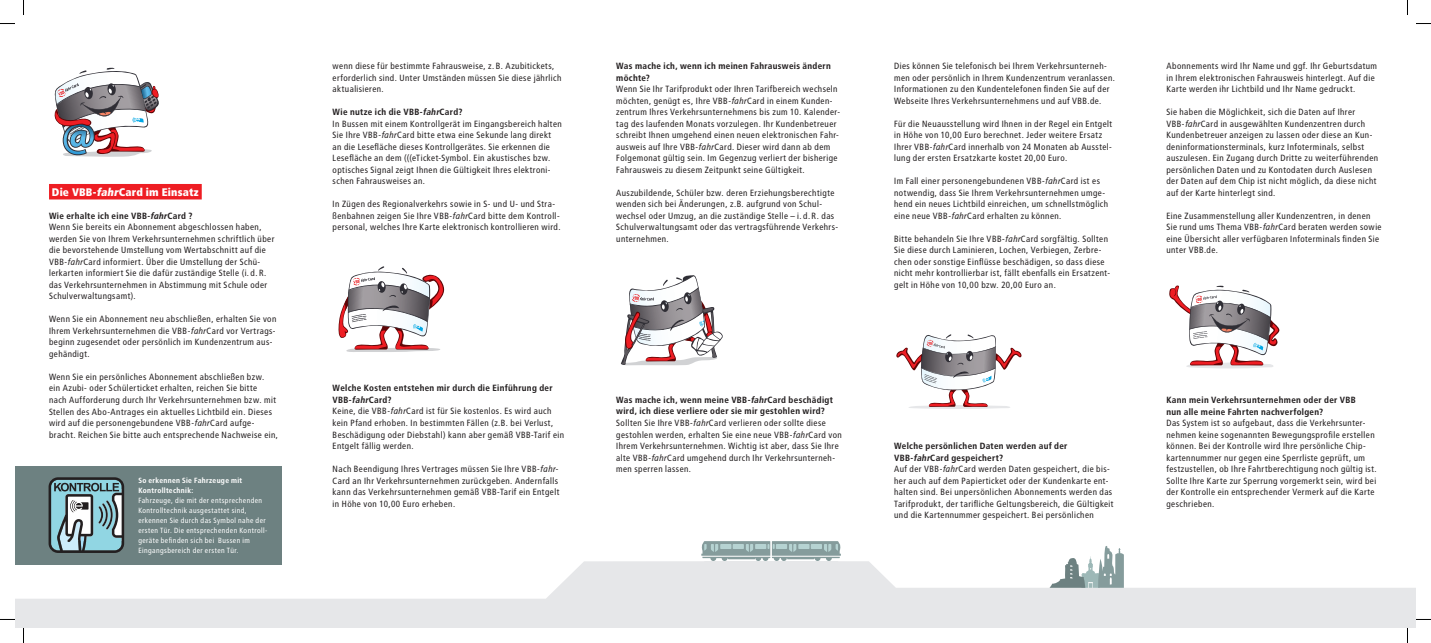
<style>
.page{position:relative;width:1431px;height:643px;background:#fff}
.page>*{position:absolute;margin:0;border:0;box-sizing:border-box;transform-origin:0 0}
.t1{font:900 11px "Transit";letter-spacing:.015em;color:#fff}
.t2{font:9px/11.5px "Transit";letter-spacing:.01em;color:#231f20}
.t3{font:700 9px/11.5px "Transit";letter-spacing:.015em;color:#231f20}
.t4{font:7.5px/10px "Transit";letter-spacing:.02em;color:#fff}
.t5{font:700 7.5px/10px "Transit";letter-spacing:.02em;color:#fff}
.s1{font-style:italic}
.s2{font-weight:700}
.s3{font-weight:700;font-style:italic}
</style>
<div class="page">
<svg style="left:872px;top:561px;width:543px;height:66px;fill:#e6e7e9"></svg>
<div style="left:49px;top:184px;width:153px;height:15px;background:#ee1d23"></div>
<div style="left:15px;top:466px;width:266px;height:98px;background:#6d8181"></div>
<svg style="left:49px;top:477px;width:75px;height:75px;background:#81a0a7"></svg>
<svg style="left:15px;top:561px;width:857px;height:66px;fill:#e6e7e9"></svg>
<svg style="left:620px;top:275px;width:103px;height:90px"></svg>
<svg style="left:701px;top:541px;width:140px;height:19px;background:#9eb3b3"></svg>
<svg style="left:1049px;top:546px;width:74px;height:41px"></svg>
<svg style="left:338px;top:266px;width:107px;height:86px"></svg>
<svg style="left:896px;top:334px;width:126px;height:74px"></svg>
<svg style="left:1169px;top:285px;width:111px;height:83px"></svg>
<svg style="left:54px;top:67px;width:105px;height:90px"></svg>
<svg style="left:0;top:23px;width:15px;height:1px"></svg>
<svg style="left:1416px;top:23px;width:14px;height:1px"></svg>
<svg style="left:0;top:619px;width:15px;height:1px"></svg>
<svg style="left:1415px;top:618px;width:15px;height:2px"></svg>
<svg style="left:23px;top:0;width:1px;height:15px"></svg>
<svg style="left:23px;top:627px;width:1px;height:15px"></svg>
<svg style="left:1407px;top:0;width:1px;height:15px"></svg>
<svg style="left:1406px;top:627px;width:2px;height:15px"></svg>
<p class="t1" style="left:52px;top:185px;width:148px">Die VBB-<span class="s1">fahr</span>Card im Einsatz</p>
<p class="t2" style="left:49px;top:210px;width:227px"><span class="s2">Wie erhalte ich eine VBB-</span><span class="s3">fahr</span><span class="s2">Card ?<br></span>Wenn Sie bereits ein Abonnement abgeschlossen haben, werden Sie von Ihrem Verkehrsunternehmen schriftlich über die bevorstehende Umstellung vom Wertabschnitt auf die VBB-<span class="s1">fahr</span>Card informiert. Über die Umstellung der Schü&shy;lerkarten informiert Sie die dafür zuständige Stelle (i.d.R. das Verkehrsunternehmen in Abstimmung mit Schule oder Schulverwaltungsamt).</p>
<p class="t2" style="left:49px;top:313px;width:229px">Wenn Sie ein Abonnement neu abschließen, erhalten Sie von Ihrem Verkehrsunternehmen die VBB-<span class="s1">fahr</span>Card vor Vertrags&shy;beginn zugesendet oder persönlich im Kundenzentrum aus&shy;gehändigt.</p>
<p class="t2" style="left:49px;top:371px;width:231px">Wenn Sie ein persönliches Abonnement abschließen bzw.<br>ein Azubi- oder Schülerticket erhalten, reichen Sie bitte<br>nach Aufforderung durch Ihr Verkehrsunternehmen bzw. mit Stellen des Abo-Antrages ein aktuelles Lichtbild ein. Dieses wird auf die personengebundene VBB-<span class="s1">fahr</span>Card aufge&shy;bracht. Reichen Sie bitte auch entsprechende Nachweise ein,</p>
<p class="t5" style="left:138px;top:475px;width:106px">So erkennen Sie Fahrzeuge mit<br>Kontrolltechnik:</p>
<p class="t4" style="left:138px;top:495px;width:131px">Fahrzeuge, die mit der entsprechenden Kontrolltechnik ausgestattet sind, erkennen Sie durch das Symbol nahe der ersten Tür. Die entsprechenden Kontroll&shy;geräte befinden sich bei Bussen im Eingangsbereich der ersten Tür.</p>
<p class="t2" style="left:333px;top:60px;width:230px">wenn diese für bestimmte Fahrausweise, z.B. Azubitickets, erforderlich sind. Unter Umständen müssen Sie diese jährlich aktualisieren.</p>
<p class="t2" style="left:332px;top:106px;width:231px"><span class="s2">Wie nutze ich die VBB-</span><span class="s3">fahr</span><span class="s2">Card?<br></span>In Bussen mit einem Kontrollgerät im Eingangsbereich halten Sie Ihre VBB-<span class="s1">fahr</span>Card bitte etwa eine Sekunde lang direkt an die Lesefläche dieses Kontrollgerätes. Sie erkennen die Lesefläche an dem (((eTicket-Symbol. Ein akustisches bzw. optisches Signal zeigt Ihnen die Gültigkeit Ihres elektroni&shy;schen Fahrausweises an.</p>
<p class="t2" style="left:332px;top:198px;width:230px">In Zügen des Regionalverkehrs sowie in S- und U- und Stra&shy;ßenbahnen zeigen Sie Ihre VBB-<span class="s1">fahr</span>Card bitte dem Kontroll&shy;personal, welches Ihre Karte elektronisch kontrollieren wird.</p>
<p class="t3" style="left:616px;top:60px;width:216px">Was mache ich, wenn ich meinen Fahrausweis ändern möchte?</p>
<p class="t2" style="left:616px;top:83px;width:226px">Wenn Sie Ihr Tarifprodukt oder Ihren Tarifbereich wechseln möchten, genügt es, Ihre VBB-<span class="s1">fahr</span>Card in einem Kunden&shy;zentrum Ihres Verkehrsunternehmens bis zum 10. Kalender&shy;tag des laufenden Monats vorzulegen. Ihr Kundenbetreuer schreibt Ihnen umgehend einen neuen elektronischen Fahr&shy;ausweis auf Ihre VBB-<span class="s1">fahr</span>Card. Dieser wird dann ab dem Folgemonat gültig sein. Im Gegenzug verliert der bisherige Fahrausweis zu diesem Zeitpunkt seine Gültigkeit.</p>
<p class="t2" style="left:616px;top:187px;width:224px">Auszubildende, Schüler bzw. deren Erziehungsberechtigte wenden sich bei Änderungen, z.B. aufgrund von Schul&shy;wechsel oder Umzug, an die zuständige Stelle – i.d.R. das Schulverwaltungsamt oder das vertragsführende Verkehrs&shy;unternehmen.</p>
<p class="t2" style="left:332px;top:382px;width:233px"><span class="s2">Welche Kosten entstehen mir durch die Einführung der VBB-</span><span class="s3">fahr</span><span class="s2">Card?<br></span>Keine, die VBB-<span class="s1">fahr</span>Card ist für Sie kostenlos. Es wird auch kein Pfand erhoben. In bestimmten Fällen (z.B. bei Verlust, Beschädigung oder Diebstahl) kann aber gemäß VBB-Tarif ein Entgelt fällig werden.</p>
<p class="t2" style="left:332px;top:463px;width:228px">Nach Beendigung Ihres Vertrages müssen Sie Ihre VBB-<span class="s1">fahr-</span>Card an Ihr Verkehrsunternehmen zurückgeben. Andernfalls kann das Verkehrsunternehmen gemäß VBB-Tarif ein Entgelt in Höhe von 10,00 Euro erheben.</p>
<p class="t2" style="left:616px;top:394px;width:227px"><span class="s2">Was mache ich, wenn meine VBB-</span><span class="s3">fahr</span><span class="s2">Card beschädigt wird, ich diese verliere oder sie mir gestohlen wird?<br></span>Sollten Sie Ihre VBB-<span class="s1">fahr</span>Card verlieren oder sollte diese gestohlen werden, erhalten Sie eine neue VBB-<span class="s1">fahr</span>Card von Ihrem Verkehrsunternehmen. Wichtig ist aber, dass Sie Ihre alte VBB-<span class="s1">fahr</span>Card umgehend durch Ihr Verkehrsunterneh&shy;men sperren lassen.</p>
<p class="t2" style="left:894px;top:60px;width:223px">Dies können Sie telefonisch bei Ihrem Verkehrsunterneh&shy;men oder persönlich in Ihrem Kundenzentrum veranlassen.<br>Informationen zu den Kundentelefonen finden Sie auf der Webseite Ihres Verkehrsunternehmens und auf VBB.de.</p>
<p class="t2" style="left:894px;top:118px;width:220px">Für die Neuausstellung wird Ihnen in der Regel ein Entgelt in Höhe von 10,00 Euro berechnet. Jeder weitere Ersatz Ihrer VBB-<span class="s1">fahr</span>Card innerhalb von 24 Monaten ab Ausstel&shy;lung der ersten Ersatzkarte kostet 20,00 Euro.</p>
<p class="t2" style="left:894px;top:175px;width:216px">Im Fall einer personengebundenen VBB-<span class="s1">fahr</span>Card ist es notwendig, dass Sie Ihrem Verkehrsunternehmen umge&shy;hend ein neues Lichtbild einreichen, um schnellstmöglich eine neue VBB-<span class="s1">fahr</span>Card erhalten zu können.</p>
<p class="t2" style="left:894px;top:233px;width:218px">Bitte behandeln Sie Ihre VBB-<span class="s1">fahr</span>Card sorgfältig. Sollten Sie diese durch Laminieren, Lochen, Verbiegen, Zerbre&shy;chen oder sonstige Einflüsse beschädigen, so dass diese nicht mehr kontrollierbar ist, fällt ebenfalls ein Ersatzent&shy;gelt in Höhe von 10,00 bzw. 20,00 Euro an.</p>
<p class="t2" style="left:894px;top:440px;width:221px"><span class="s2">Welche persönlichen Daten werden auf der VBB-</span><span class="s3">fahr</span><span class="s2">Card gespeichert?<br></span>Auf der VBB-<span class="s1">fahr</span>Card werden Daten gespeichert, die bis&shy;her auch auf dem Papierticket oder der Kundenkarte ent&shy;halten sind. Bei unpersönlichen Abonnements werden das Tarifprodukt, der tarifliche Geltungsbereich, die Gültigkeit und die Kartennummer gespeichert. Bei persönlichen</p>
<p class="t2" style="left:1166px;top:60px;width:212px">Abonnements wird Ihr Name und ggf. Ihr Geburtsdatum in Ihrem elektronischen Fahrausweis hinterlegt. Auf die<br>Karte werden ihr Lichtbild und Ihr Name gedruckt.</p>
<p class="t2" style="left:1166px;top:106px;width:213px">Sie haben die Möglichkeit, sich die Daten auf Ihrer VBB-<span class="s1">fahr</span>Card in ausgewählten Kundenzentren durch Kundenbetreuer anzeigen zu lassen oder diese an Kun&shy;deninformationsterminals, kurz Infoterminals, selbst auszulesen. Ein Zugang durch Dritte zu weiterführenden persönlichen Daten und zu Kontodaten durch Auslesen der Daten auf dem Chip ist nicht möglich, da diese nicht auf der Karte hinterlegt sind.</p>
<p class="t2" style="left:1166px;top:210px;width:217px">Eine Zusammenstellung aller Kundenzentren, in denen Sie rund ums Thema VBB-<span class="s1">fahr</span>Card beraten werden sowie eine Übersicht aller verfügbaren Infoterminals finden Sie unter VBB.de.</p>
<p class="t3" style="left:1166px;top:394px;width:191px">Kann mein Verkehrsunternehmen oder der VBB nun alle meine Fahrten nachverfolgen?</p>
<p class="t2" style="left:1166px;top:417px;width:212px">Das System ist so aufgebaut, dass die Verkehrsunter&shy;nehmen keine sogenannten Bewegungsprofile erstellen können. Bei der Kontrolle wird Ihre persönliche Chip&shy;kartennummer nur gegen eine Sperrliste geprüft, um festzustellen, ob Ihre Fahrtberechtigung noch gültig ist.<br>Sollte Ihre Karte zur Sperrung vorgemerkt sein, wird bei der Kontrolle ein entsprechender Vermerk auf die Karte geschrieben.</p>
</div>
